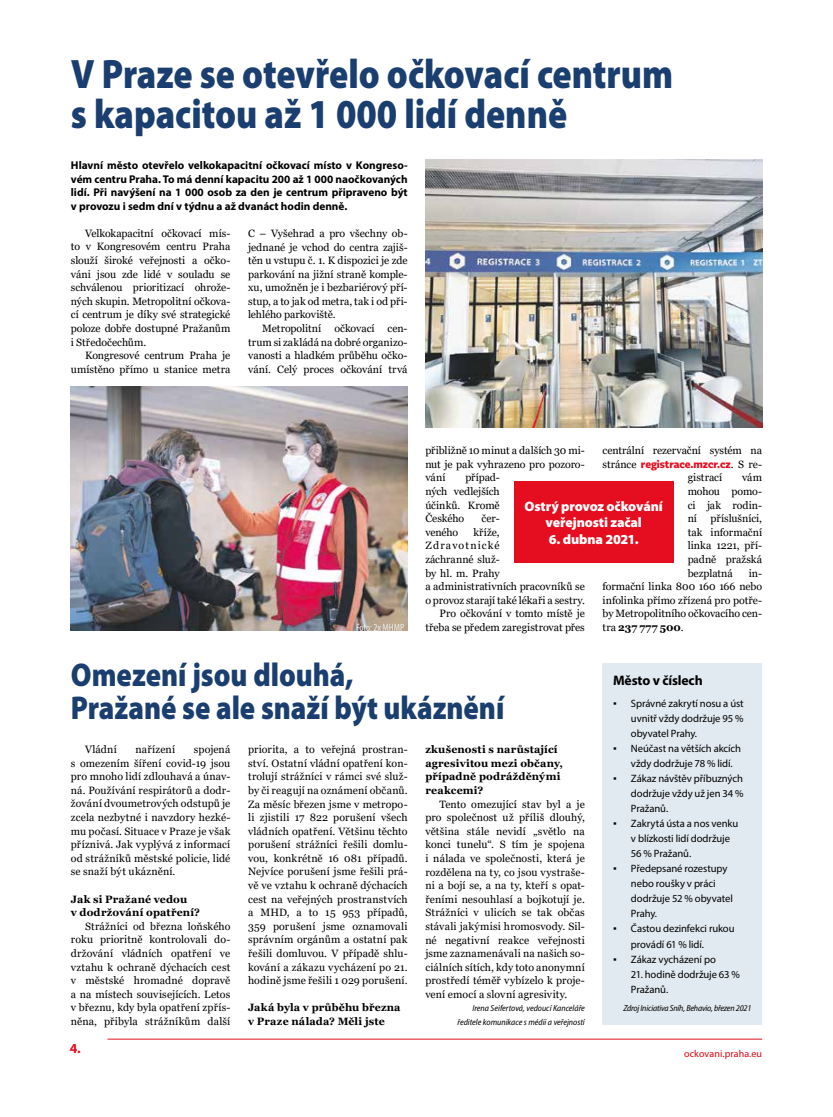
<style>
.page{position:relative;width:833px;height:1117px;background:#fff}
.page>*{position:absolute;margin:0;border:0;box-sizing:border-box;transform-origin:0 0}
.t1{font:900 41.25px/40px "Myriad Pro";color:#1a3e6f;scale:.86 1}
.t2{font:900 33px/32.5px "Myriad Pro";color:#1a3e6f;scale:.86 1}
.t3{font:900 13.75px/16.5px "Myriad Pro";letter-spacing:-.01em;color:#fff;text-align:center}
.t4{font:700 13.75px "Myriad Pro";letter-spacing:-.01em;color:#000}
.t5{font:700 13.75px "Myriad Pro";color:#e40e20}
.t6{font:700 11.25px/13.6px "Myriad Pro";color:#000;text-align:justify}
.t7{font:10.62px/13.6px "Georgia";color:#000;text-align:justify}
.t8{font:10.62px/15px "Myriad Pro";letter-spacing:-.01em;color:#000}
.t9{font:700 10.62px/13.6px "Georgia";letter-spacing:.015em;color:#000}
.t10{font:700 10.62px "Tabac Sans";letter-spacing:-.005em;color:#e40e20}
.t11{font:10.62px "Georgia";letter-spacing:.105em;color:#000}
.t12{font:condensed 10.62px "Myriad Pro";letter-spacing:-.01em;color:#ededed}
.t13{font:10.62px "Georgia";letter-spacing:.02em;color:#000}
.t14{font:10px "Myriad Pro";letter-spacing:.01em;color:#e30613}
.t15{font:italic semi-condensed 8.75px/13.6px "Myriad Pro";letter-spacing:-.005em;color:#000;text-align:right}
.s1{font-family:"Georgia";font-weight:400;color:#000}
.s2{font-weight:700}
.s3{font-family:"Georgia"}
</style>
<div class="page">
<div style="left:514px;top:481px;width:159px;height:81px;background:#e40e20"></div>
<div style="left:602px;top:663px;width:160px;height:361px;background:#e1eaf0"></div>
<img style="left:425px;top:159px;width:337px;height:268px">
<img style="left:71px;top:386px;width:336px;height:244px">
<hr style="left:108px;top:1038px;width:654px;height:1px;background:#e40e20">
<h1 class="t1" style="left:71px;top:55px;width:702px">V Praze se otevřelo očkovací centrum s kapacitou až 1 000 lidí denně</h1>
<p class="t6" style="left:71px;top:158px;width:338px">Hlavní město otevřelo velkokapacitní očkovací místo v Kongreso&shy;vém centru Praha. To má denní kapacitu 200 až 1 000 naočkovaných lidí. Při navýšení na 1 000 osob za den je centrum připraveno být v provozu i sedm dní v týdnu a až dvanáct hodin denně.</p>
<p class="t7" style="left:71px;top:226px;width:161px;text-indent:14px">Velkokapacitní očkovací mís&shy;to v Kongresovém centru Praha slouží široké veřejnosti a očko&shy;váni jsou zde lidé v souladu se schválenou prioritizací ohrože&shy;ných skupin. Metropolitní očkova&shy;cí centrum je díky své strategické poloze dobře dostupné Pražanům i Středočechům.</p>
<p class="t7" style="left:71px;top:349px;width:161px;text-align:right">Kongresové centrum Praha je umístěno přímo u stanice metra</p>
<p class="t7" style="left:248px;top:226px;width:161px">C – Vyšehrad a pro všechny ob&shy;jednané je vchod do centra zajiš&shy;těn u vstupu č. 1. K dispozici je zde parkování na jižní straně komple&shy;xu, umožněn je i bezbariérový pří&shy;stup, a to jak od metra, tak i od při&shy;lehlého parkoviště.</p>
<p class="t7" style="left:248px;top:322px;width:161px;text-indent:14px">Metropolitní očkovací cen&shy;trum si zakládá na dobré organizo&shy;vanosti a hladkém průběhu očko&shy;vání. Celý proces očkování trvá</p>
<p class="t12" style="left:356px;top:620px;width:50px">Foto: 2x MHMP</p>
<p class="t7" style="left:425px;top:444px;width:161px">přibližně 10 minut a dalších 30 mi&shy;nut je pak vyhrazeno pro pozoro&shy;vání</p>
<p class="t7" style="left:602px;top:444px;width:161px">centrální rezervační systém na</p>
<p class="t10" style="left:602px;top:457px;width:161px"><span class="s1">stránce</span> registrace.mzcr.cz<span class="s1">. S re-</span></p>
<p class="t7" style="left:687px;top:471px;width:36px">gistrací</p>
<p class="t7" style="left:425px;top:471px;width:76px;text-indent:40px">případ&shy;ných vedlejších účinků. Kromě Českého</p>
<p class="t7" style="left:687px;top:471px;width:76px;text-indent:54px">vám mohou pomo&shy;ci jak rodin&shy;ní</p>
<p class="t3" style="left:524px;top:498px;width:140px">Ostrý provoz očkování veřejnosti začal</p>
<p class="t3" style="left:549px;top:531px;width:91px">6. dubna 2021.</p>
<p class="t7" style="left:481px;top:512px;width:20px">čer-</p>
<p class="t7" style="left:687px;top:512px;width:76px;text-indent:23px">příslušníci, tak informační linka 1221, pří&shy;padně pražská bezplatná</p>
<p class="t7" style="left:425px;top:525px;width:34px">veného</p>
<p class="t7" style="left:473px;top:525px;width:28px">kříže,</p>
<p class="t11" style="left:425px;top:539px;width:76px">Zdravotnické</p>
<p class="t7" style="left:425px;top:552px;width:76px">záchranné služ-</p>
<p class="t7" style="left:425px;top:566px;width:76px">by hl. m. Prahy</p>
<p class="t7" style="left:425px;top:579px;width:161px">a administrativních pracovníků se</p>
<p class="t7" style="left:425px;top:593px;width:161px">o provoz starají také lékaři a sestry.</p>
<p class="t7" style="left:439px;top:607px;width:147px">Pro očkování v tomto místě je</p>
<p class="t7" style="left:425px;top:620px;width:161px">třeba se předem zaregistrovat přes</p>
<p class="t7" style="left:602px;top:566px;width:161px;text-indent:146px">in&shy;formační linka 800 160 166 nebo infolinka přímo zřízená pro potře&shy;by Metropolitního očkovacího cen&shy;tra <span class="s2">237 777 500</span>.</p>
<h2 class="t2" style="left:71px;top:658px;width:505px">Omezení jsou dlouhá,<br>Pražané se ale snaží být ukáznění</h2>
<p class="t7" style="left:85px;top:742px;width:33px">Vládní</p>
<p class="t13" style="left:135px;top:742px;width:41px">nařízení</p>
<p class="t9" style="left:425px;top:742px;width:139px">zkušenosti s narůstající agresivitou mezi občany, případně podrážděnými reakcemi?</p>
<p class="t7" style="left:425px;top:797px;width:161px;text-indent:14px">Tento omezující stav byl a je pro společnost už příliš dlouhý, většina stále nevidí „světlo na konci tunelu“. S tím je spojena i nálada ve společnosti, která je rozdělena na ty, co jsou vystraše&shy;ni a bojí se, a na ty, kteří s opat&shy;řeními nesouhlasí a bojkotují je.<br>Strážníci v ulicích se tak občas stávali jakýmisi hromosvody. Sil&shy;né negativní reakce veřejnosti jsme zaznamenávali na našich so&shy;ciálních sítích, kdy toto anonymní prostředí téměř vybízelo k proje&shy;vení emocí a slovní agresivity.</p>
<p class="t15" style="left:457px;top:1001px;width:129px">Irena Seifertová, vedoucí Kanceláře ředitele komunikace s médii a veřejností</p>
<p class="t7" style="left:71px;top:742px;width:161px;text-indent:123px">spojená s omezením šíření covid-19 jsou pro mnoho lidí zdlouhavá a únav&shy;ná. Používání respirátorů a dodr&shy;žování dvoumetrových odstupů je zcela nezbytné i navzdory hezké&shy;mu počasí. Situace v Praze je však příznivá. Jak vyplývá z informací od strážníků městské policie, lidé se snaží být ukáznění.</p>
<p class="t9" style="left:71px;top:891px;width:130px">Jak si Pražané vedou<br>v dodržování opatření?</p>
<p class="t7" style="left:71px;top:919px;width:161px;text-indent:14px">Strážníci od března loňského roku prioritně kontrolovali do&shy;držování vládních opatření ve vztahu k ochraně dýchacích cest v městské hromadné dopravě a na místech souvisejících. Letos v březnu, kdy byla opatření zpřís&shy;něna, přibyla strážníkům další</p>
<p class="t7" style="left:248px;top:742px;width:161px">priorita, a to veřejná prostran&shy;ství. Ostatní vládní opatření kon&shy;trolují strážníci v rámci své služ&shy;by či reagují na oznámení občanů.<br>Za měsíc březen jsme v metropo&shy;li zjistili 17 822 porušení všech vládních opatření. Většinu těchto porušení strážníci řešili domlu&shy;vou, konkrétně 16 081 případů.<br>Nejvíce porušení jsme řešili prá&shy;vě ve vztahu k ochraně dýchacích cest na veřejných prostranstvích a MHD, a to 15 953 případů, 359 porušení jsme oznamovali správním orgánům a ostatní pak řešili domluvou. V případě shlu&shy;kování a zákazu vycházení po 21. hodině jsme řešili 1 029 porušení.</p>
<p class="t9" style="left:248px;top:1000px;width:154px">Jaká byla v průběhu března v Praze nálada? Měli jste</p>
<p class="t5" style="left:70px;top:1039px;width:13px">4.</p>
<p class="t4" style="left:613px;top:671px;width:91px">Město v číslech</p>
<p class="t8" style="left:631px;top:696px;width:114px;text-align:justify;text-indent:-18px"><span class="s3">▪</span> Správné zakrytí nosu a úst uvnitř vždy dodržuje 95 % obyvatel Prahy.</p>
<p class="t8" style="left:631px;top:741px;width:112px;text-indent:-18px"><span class="s3">▪</span> Neúčast na větších akcích vždy dodržuje 78 % lidí.</p>
<p class="t8" style="left:631px;top:771px;width:114px;text-align:justify;text-indent:-18px"><span class="s3">▪</span> Zákaz návštěv příbuzných dodržuje vždy už jen 34 % Pražanů.</p>
<p class="t8" style="left:631px;top:816px;width:109px;text-indent:-18px"><span class="s3">▪</span> Zakrytá ústa a nos venku v blízkosti lidí dodržuje<br>56 % Pražanů.</p>
<p class="t8" style="left:631px;top:861px;width:103px;text-indent:-18px"><span class="s3">▪</span> Předepsané rozestupy nebo roušky v práci dodržuje 52 % obyvatel<br>Prahy.</p>
<p class="t8" style="left:631px;top:921px;width:105px;text-indent:-18px"><span class="s3">▪</span> Častou dezinfekci rukou provádí 61 % lidí.</p>
<p class="t8" style="left:613px;top:951px;width:104px"><span class="s3">▪</span> Zákaz vycházení po</p>
<p class="t8" style="left:631px;top:966px;width:110px">21. hodině dodržuje 63 %<br>Pražanů.</p>
<p class="t15" style="left:623px;top:1001px;width:130px">Zdroj Iniciativa Sníh, Behavio, březen 2021</p>
<p class="t14" style="left:684px;top:1046px;width:79px">ockovani.praha.eu</p>
</div>
